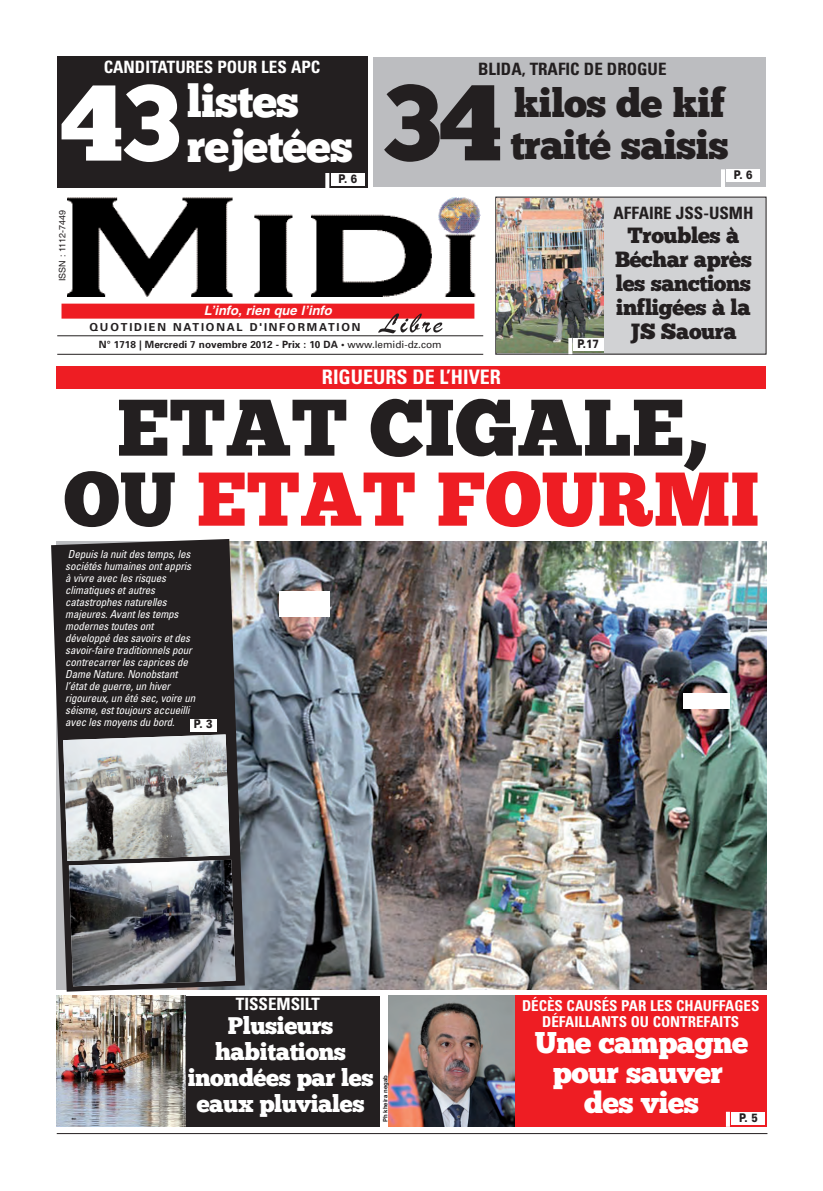
<style>
.page{position:relative;width:823px;height:1191px;background:#fff}
.page>*{position:absolute;margin:0;border:0;box-sizing:border-box;transform-origin:0 0}
.t1{font:107.5px "Chunk Five";color:#fff}
.t2{font:107.5px "Chunk Five";color:#231f20}
.t3{font:80px "Chunk Five";color:#231f20}
.t4{font:76px "Chunk Five";color:#ee1d23}
.t5{font:45px "Chunk Five";letter-spacing:-.02em;color:#fff}
.t6{font:40px/42px "Chunk Five";letter-spacing:-.02em;color:#231f20}
.t7{font:30px/30px "Chunk Five";letter-spacing:-.02em;color:#fff;text-align:center}
.t8{font:24px/26px "Chunk Five";letter-spacing:-.02em;color:#fff;text-align:center}
.t9{font:22px/24px "Chunk Five";letter-spacing:-.02em;color:#231f20;text-align:center}
.t10{font:700 condensed 20px "Univers";color:#fff}
.t11{font:700 condensed 17px "Univers";color:#231f20}
.t12{font:700 condensed 17px "Univers";color:#fff}
.t13{font:700 condensed 15px/16px "Univers";color:#fff;text-align:center}
.t14{font:italic 700 13px "Helvetica";color:#fff}
.t15{font:900 12px "Univers";color:#231f20;scale:.8 1}
.t16{font:italic condensed 11px/12px "Univers";letter-spacing:-.015em;color:#fff}
.t17{font:700 11px "Univers";letter-spacing:.165em;color:#231f20}
.t18{font:700 10px "Univers";color:#231f20}
.t19{font:9px "Helvetica";color:#231f20}
.t20{font:700 6px "Helvetica";color:#231f20}
.s1{font-weight:400}
.s2{color:#231f20}
</style>
<div class="page">
<div style="left:373px;top:57px;width:392px;height:129px;background:#bcbdc0"></div>
<div style="left:388px;top:995px;width:377px;height:131px;background:#ee1d23"></div>
<div style="left:57px;top:996px;width:322px;height:130px;background:#231f20"></div>
<img style="left:57px;top:995px;width:128px;height:131px">
<img style="left:245px;top:541px;width:520px;height:448px">
<div style="left:495px;top:197px;width:270px;height:157px;background:#d1d2d4"></div>
<img style="left:67px;top:197px;width:414px;height:92px">
<img style="left:67px;top:289px;width:409px;height:7px">
<hr style="left:57px;top:354px;width:426px;height:1px;background:#231f20">
<hr style="left:57px;top:335px;width:426px;height:1px;background:#231f20">
<div style="left:61px;top:304px;width:413px;height:15px;background:#ee1d23"></div>
<svg style="left:378px;top:313px;width:64px;height:20px"></svg>
<hr style="left:57px;top:1133px;width:710px;height:1px;background:#231f20">
<div style="left:731px;top:1111px;width:33px;height:13px;background:#fff"></div>
<svg style="left:725px;top:1111px;width:4px;height:15px"></svg>
<div style="left:57px;top:57px;width:310px;height:131px;background:#231f20"></div>
<div style="left:331px;top:173px;width:33px;height:13px;background:#fff"></div>
<div style="left:726px;top:169px;width:33px;height:13px;background:#fff"></div>
<svg style="left:325px;top:173px;width:4px;height:15px"></svg>
<svg style="left:720px;top:169px;width:4px;height:18px"></svg>
<svg style="left:51px;top:539px;width:194px;height:452px;background:#3c3a3c"></svg>
<svg style="left:63px;top:734px;width:172px;height:252px;background:#6e7176"></svg>
<img style="left:63px;top:734px;width:167px;height:127px">
<div style="left:57px;top:366px;width:708px;height:22px;background:#ee1d23"></div>
<img style="left:388px;top:995px;width:126px;height:131px">
<img style="left:496px;top:199px;width:107px;height:153px">
<div style="left:572px;top:338px;width:30px;height:13px;background:#fff"></div>
<svg style="left:568px;top:338px;width:4px;height:16px"></svg>
<div style="left:279px;top:591px;width:50px;height:25px;background:#fff"></div>
<div style="left:683px;top:693px;width:46px;height:16px;background:#fff"></div>
<div style="left:190px;top:718px;width:26px;height:13px;background:#fff"></div>
<h3 class="t12" style="left:104px;top:61px;width:218px">CANDITATURES POUR LES APC</h3>
<h3 class="t11" style="left:478px;top:62px;width:190px">BLIDA, TRAFIC DE DROGUE</h3>
<h1 class="t1" style="left:60px;top:61px;width:122px">43</h1>
<h3 class="t5" style="left:187px;top:75px;width:114px">listes</h3>
<h1 class="t2" style="left:382px;top:60px;width:122px">34</h1>
<h3 class="t6" style="left:510px;top:82px;width:220px">kilos de kif traité saisis</h3>
<h3 class="t5" style="left:187px;top:120px;width:167px">rejetées</h3>
<p class="t15" style="left:338px;top:174px;width:25px">P. 6</p>
<p class="t15" style="left:733px;top:170px;width:25px">P. 6</p>
<p class="t19" style="left:59px;top:281px;width:72px;rotate:-90deg">ISSN : 1112-7449</p>
<p class="t14" style="left:204px;top:306px;width:129px">L’info, rien que l’info</p>
<p class="t17" style="left:89px;top:323px;width:272px">QUOTIDIEN NATIONAL D'INFORMATION</p>
<p class="t18" style="left:99px;top:341px;width:344px">N° 1718 | Mercredi 7 novembre 2012 - Prix : 10 DA • <span class="s1">www.lemidi-dz.com</span></p>
<h3 class="t10" style="left:322px;top:370px;width:180px">RIGUEURS DE L’HIVER</h3>
<p class="t15" style="left:577px;top:339px;width:28px">P.17</p>
<h3 class="t11" style="left:613px;top:207px;width:141px">AFFAIRE JSS-USMH</h3>
<h3 class="t9" style="left:614px;top:223px;width:138px">Troubles à<br>Béchar après les sanctions infligées à la<br>JS Saoura</h3>
<h2 class="t3" style="left:117px;top:381px;width:590px">ETAT CIGALE,</h2>
<h3 class="t4" style="left:63px;top:455px;width:697px"><span class="s2">OU</span> ETAT FOURMI</h3>
<p class="t16" style="left:65px;top:549px;width:131px">Depuis la nuit des temps, les sociétés humaines ont appris à vivre avec les risques climatiques et autres catastrophes naturelles majeures. Avant les temps modernes toutes ont développé des savoirs et des savoir-faire traditionnels pour contrecarrer les caprices de<br>Dame Nature. Nonobstant l’état de guerre, un hiver rigoureux, un été sec, voire un séisme, est toujours accueilli avec les moyens du bord.</p>
<p class="t15" style="left:194px;top:719px;width:25px">P. 3</p>
<h3 class="t12" style="left:236px;top:997px;width:86px">TISSEMSILT</h3>
<h3 class="t8" style="left:187px;top:1012px;width:187px">Plusieurs habitations inondées par les eaux pluviales</h3>
<p class="t20" style="left:383px;top:1122px;width:48px;rotate:-90deg">Ph kheira negab</p>
<h3 class="t13" style="left:521px;top:998px;width:239px">DÉCÈS CAUSÉS PAR LES CHAUFFAGES<br>DÉFAILLANTS OU CONTREFAITS</h3>
<h3 class="t7" style="left:534px;top:1027px;width:215px">Une campagne pour sauver des vies</h3>
<p class="t15" style="left:738px;top:1112px;width:25px">P. 5</p>
</div>
